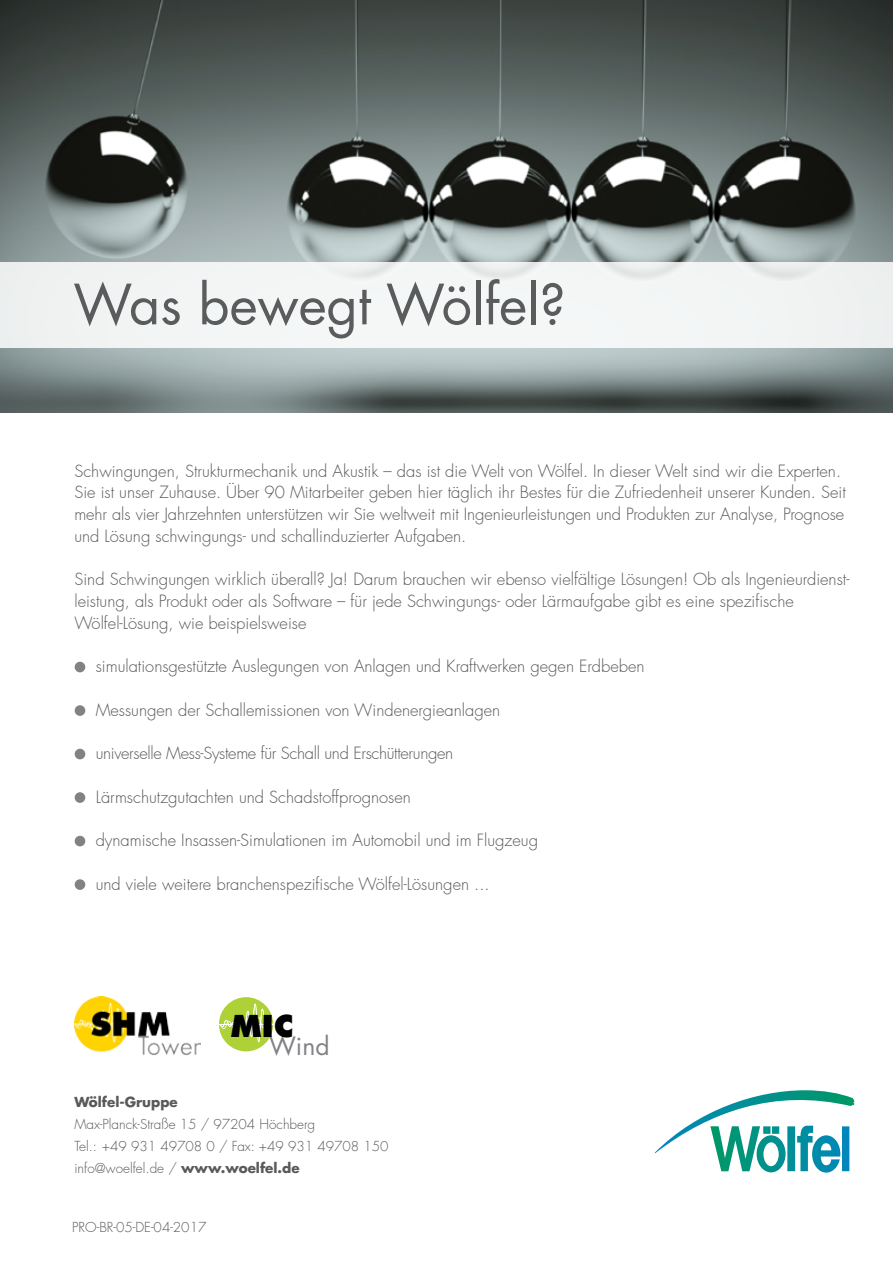
<style>
.page{position:relative;width:893px;height:1263px;background:#fff}
.page>*{position:absolute;margin:0;border:0;box-sizing:border-box;transform-origin:0 0}
.t1{font:54px "Futura LT Pro";color:#5a5b5d}
.t2{font:900 30.9px "Futura BT";color:#000}
.t3{font:24.6px "Futura LT Pro";color:#808285}
.t4{font:300 16.5px/21.8px "Futura LT Pro";color:#58595b}
.t5{font:300 16.5px "Futura LT Pro";letter-spacing:-.02em;color:#58595b}
.t6{font:300 13.5px/21.8px "Futura LT Pro";color:#58595b}
.t7{font:700 13.5px "Futura LT Pro";color:#58595b}
.s1{font-weight:700}
</style>
<div class="page">
<img style="left:0;top:0;width:893px;height:412px">
<div style="left:75px;top:662px;width:10px;height:10px;background:#808285;border-radius:50%"></div>
<div style="left:75px;top:705px;width:10px;height:11px;background:#808285;border-radius:50%"></div>
<div style="left:75px;top:749px;width:10px;height:10px;background:#808285;border-radius:50%"></div>
<div style="left:75px;top:792px;width:10px;height:11px;background:#808285;border-radius:50%"></div>
<div style="left:75px;top:836px;width:10px;height:10px;background:#808285;border-radius:50%"></div>
<div style="left:75px;top:879px;width:10px;height:11px;background:#808285;border-radius:50%"></div>
<div style="left:0;top:262px;width:893px;height:85px;background:#f3f5f5"></div>
<svg style="left:655px;top:1090px;width:200px;height:82px"></svg>
<img style="left:74px;top:997px;width:127px;height:59px">
<div style="left:219px;top:997px;width:54px;height:54px;background:#add136;border-radius:50%"></div>
<svg style="left:219px;top:1003px;width:54px;height:39px"></svg>
<h1 class="t1" style="left:73px;top:267px;width:494px">Was bewegt Wölfel?</h1>
<p class="t4" style="left:74px;top:460px;width:773px">Schwingungen, Strukturmechanik und Akustik – das ist die Welt von Wölfel. In dieser Welt sind wir die Experten.<br>Sie ist unser Zuhause. Über 90 Mitarbeiter geben hier täglich ihr Bestes für die Zufriedenheit unserer Kunden. Seit mehr als vier Jahrzehnten unterstützen wir Sie weltweit mit Ingenieurleistungen und Produkten zur Analyse, Prognose und Lösung schwingungs- und schallinduzierter Aufgaben.</p>
<p class="t4" style="left:74px;top:568px;width:777px">Sind Schwingungen wirklich überall? Ja! Darum brauchen wir ebenso vielfältige Lösungen! Ob als Ingenieurdienst&shy;leistung, als Produkt oder als Software – für jede Schwingungs- oder Lärmaufgabe gibt es eine spezifische<br>Wölfel-Lösung, wie beispielsweise</p>
<p class="t4" style="left:96px;top:655px;width:550px">simulationsgestützte Auslegungen von Anlagen und Kraftwerken gegen Erdbeben</p>
<p class="t4" style="left:96px;top:699px;width:406px">Messungen der Schallemissionen von Windenergieanlagen</p>
<p class="t5" style="left:96px;top:742px;width:359px">universelle Mess-Systeme für Schall und Erschütterungen</p>
<p class="t4" style="left:96px;top:786px;width:317px">Lärmschutzgutachten und Schadstoffprognosen</p>
<p class="t4" style="left:96px;top:829px;width:444px">dynamische Insassen-Simulationen im Automobil und im Flugzeug</p>
<p class="t4" style="left:96px;top:873px;width:395px">und viele weitere branchenspezifische Wölfel-Lösungen ...</p>
<h2 class="t2" style="left:231px;top:1007px;width:64px">MIC</h2>
<h3 class="t3" style="left:269px;top:1029px;width:62px">Wind</h3>
<p class="t7" style="left:74px;top:1092px;width:105px">Wölfel-Gruppe</p>
<p class="t6" style="left:74px;top:1113px;width:316px">Max-Planck-Straße 15 / 97204 Höchberg<br>Tel.: +49 931 49708 0 / Fax: +49 931 49708 150 info@woelfel.de / <span class="s1">www.woelfel.de</span></p>
<p class="t6" style="left:72px;top:1216px;width:136px">PRO-BR-05-DE-04-2017</p>
</div>
